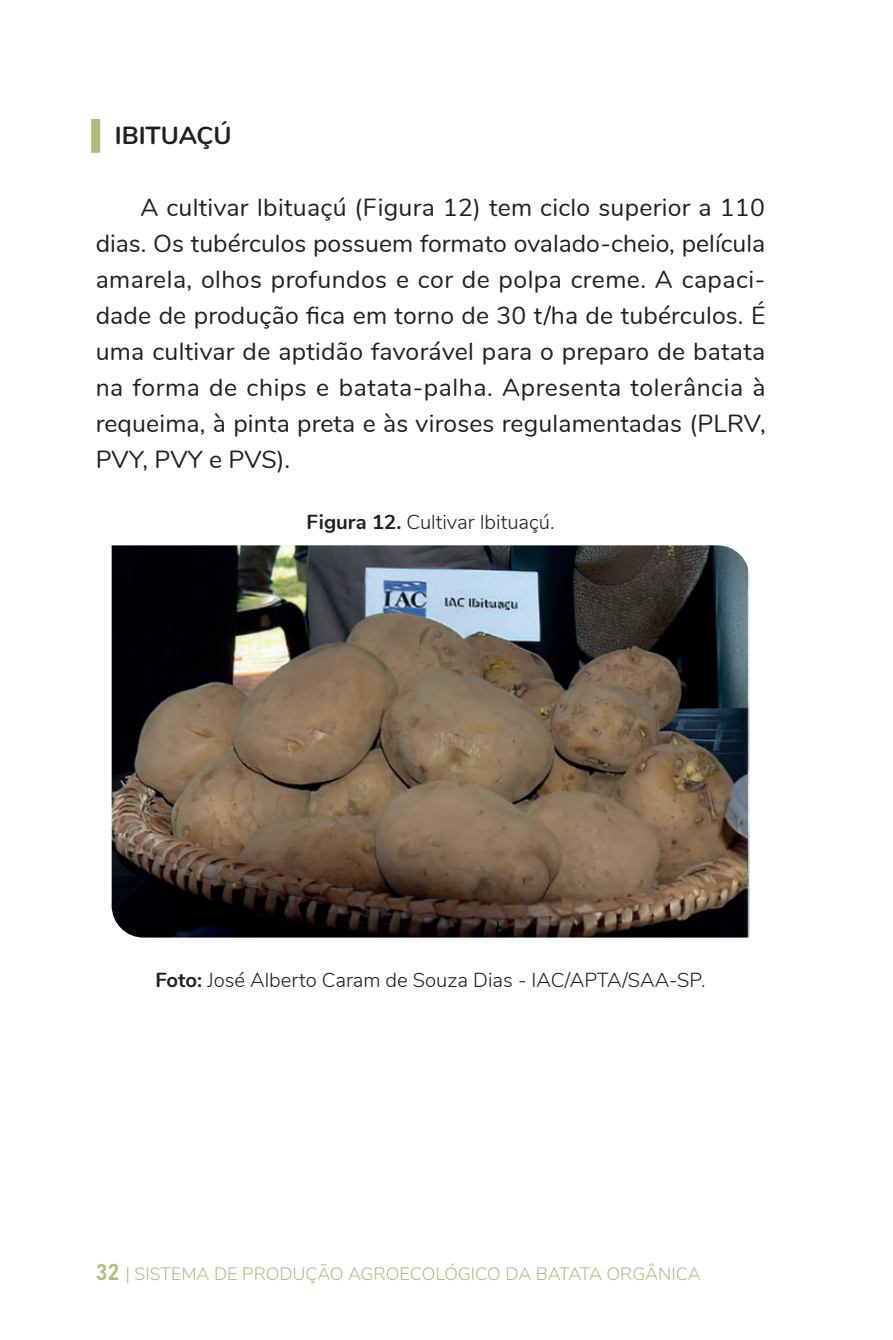
<style>
.page{position:relative;width:893px;height:1340px;background:#fff}
.page>*{position:absolute;margin:0;border:0;box-sizing:border-box;transform-origin:0 0}
.t1{font:24.75px/36px "Nunito";letter-spacing:.005em;color:#231f20;text-align:justify}
.t2{font:700 24.75px "Nunito";color:#231f20}
.t3{font:300 20.25px "Nunito";color:#231f20}
.t4{font:300 18px "Nunito";color:#acbe7e}
.s1{font-weight:700}
.s2{font-family:"Bahnschrift";font-weight:400;font-size:22.5px}
</style>
<div class="page">
<div style="left:91px;top:119px;width:9px;height:34px;background:#acbe7e"></div>
<img style="left:112px;top:545px;width:637px;height:392px">
<p class="t2" style="left:115px;top:117px;width:118px">IBITUAÇÚ</p>
<p class="t1" style="left:96px;top:188px;width:672px;text-indent:45px">A cultivar Ibituaçú (Figura 12) tem ciclo superior a 110 dias. Os tubérculos possuem formato ovalado-cheio, película amarela, olhos profundos e cor de polpa creme. A capaci&shy;dade de produção fica em torno de 30 t/ha de tubérculos. É uma cultivar de aptidão favorável para o preparo de batata na forma de chips e batata-palha. Apresenta tolerância à requeima, à pinta preta e às viroses regulamentadas (PLRV, PVY, PVY e PVS).</p>
<p class="t3" style="left:307px;top:506px;width:249px"><span class="s1">Figura 12.</span> Cultivar Ibituaçú.</p>
<p class="t3" style="left:155px;top:965px;width:552px"><span class="s1">Foto:</span> José Alberto Caram de Souza Dias - IAC/APTA/SAA-SP.</p>
<p class="t4" style="left:96px;top:1260px;width:606px"><span class="s2">32</span> | SISTEMA DE PRODUÇÃO AGROECOLÓGICO DA BATATA ORGÂNICA</p>
</div>
